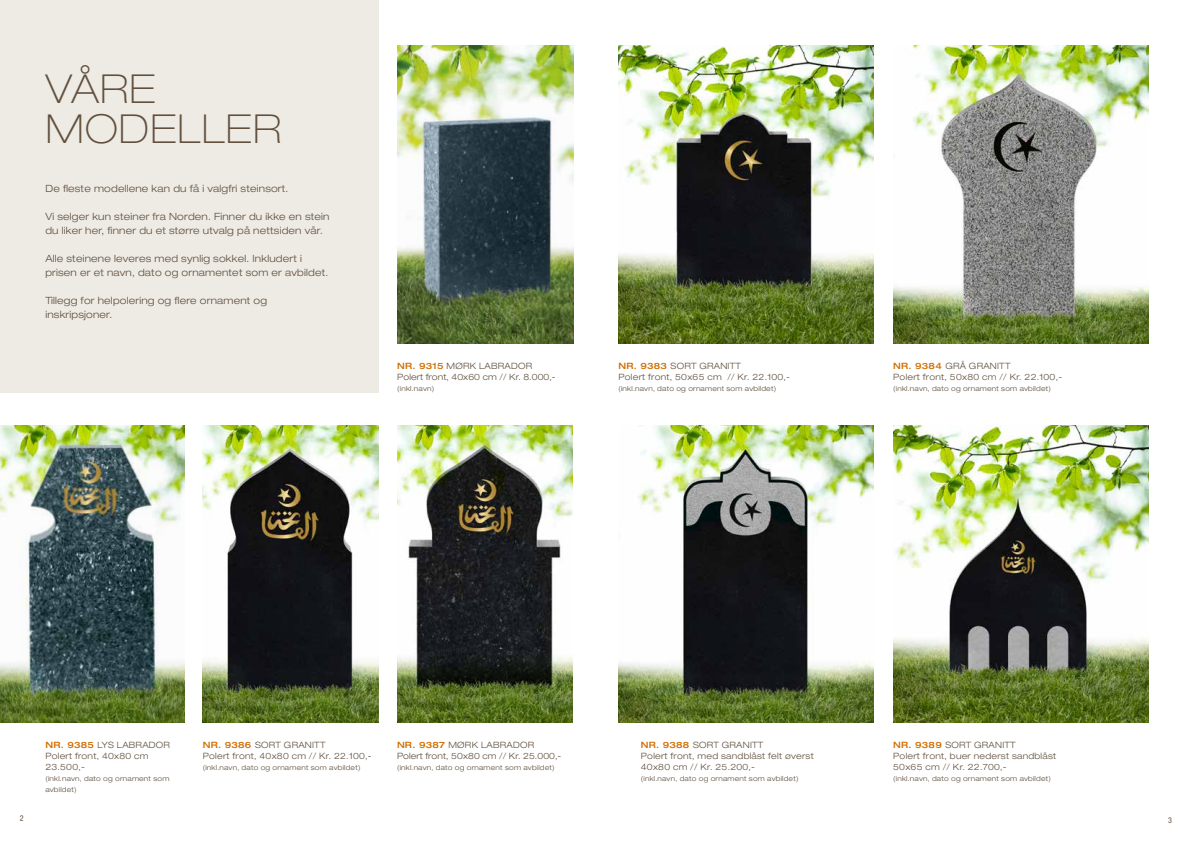
<style>
.page{position:relative;width:1191px;height:842px;background:#fff}
.page>*{position:absolute;margin:0;border:0;box-sizing:border-box;transform-origin:0 0}
.t1{font:100 expanded 40px/40px "Helvetica Neue LT Std";letter-spacing:.03em;color:#61503e}
.t2{font:300 expanded 10px/14px "Helvetica Neue LT Std";letter-spacing:.02em;color:#61503e}
.t3{font:300 expanded 8.7px/11px "Helvetica Neue LT Std";letter-spacing:.03em;color:#61503e}
.t4{font:300 expanded 8.7px/11px "Helvetica Neue LT Std";letter-spacing:.01em;color:#61503e}
.t5{font:condensed 8px "Helvetica Neue LT Std";color:#61503e}
.t6{font:300 expanded 7px/11px "Helvetica Neue LT Std";letter-spacing:.03em;color:#61503e}
.s1{font-weight:500;color:#d06e00}
</style>
<div class="page">
<div style="left:0;top:0;width:378px;height:392px;background:#eeebe5"></div>
<img style="left:0;top:425px;width:184px;height:297px">
<img style="left:397px;top:45px;width:176px;height:298px">
<img style="left:397px;top:425px;width:176px;height:298px">
<img style="left:893px;top:45px;width:255px;height:298px">
<img style="left:893px;top:425px;width:255px;height:298px">
<img style="left:203px;top:425px;width:175px;height:297px">
<img style="left:618px;top:45px;width:255px;height:298px">
<img style="left:618px;top:425px;width:255px;height:298px">
<h1 class="t1" style="left:45px;top:68px;width:237px">VÅRE<br>MODELLER</h1>
<p class="t2" style="left:45px;top:181px;width:244px">De fleste modellene kan du få i valgfri steinsort.</p>
<p class="t2" style="left:45px;top:209px;width:286px">Vi selger kun steiner fra Norden. Finner du ikke en stein du liker her, finner du et større utvalg på nettsiden vår.</p>
<p class="t2" style="left:45px;top:251px;width:284px">Alle steinene leveres med synlig sokkel. Inkludert i prisen er et navn, dato og ornamentet som er avbildet.</p>
<p class="t2" style="left:45px;top:293px;width:223px">Tillegg for helpolering og flere ornament og inskripsjoner.</p>
<p class="t4" style="left:397px;top:360px;width:160px"><span class="s1">NR. 9315</span> MØRK LABRADOR<br>Polert front, 40x60 cm // Kr. 8.000,-</p>
<p class="t6" style="left:397px;top:383px;width:38px">(inkl.navn)</p>
<p class="t3" style="left:618px;top:360px;width:173px"><span class="s1">NR. 9383</span> SORT GRANITT<br>Polert front, 50x65 cm // Kr. 22.100,-</p>
<p class="t6" style="left:618px;top:383px;width:159px">(inkl.navn, dato og ornament som avbildet)</p>
<p class="t3" style="left:893px;top:360px;width:170px"><span class="s1">NR. 9384</span> GRÅ GRANITT<br>Polert front, 50x80 cm // Kr. 22.100,-</p>
<p class="t6" style="left:893px;top:383px;width:159px">(inkl.navn, dato og ornament som avbildet)</p>
<p class="t3" style="left:45px;top:739px;width:126px"><span class="s1">NR. 9385</span> LYS LABRADOR<br>Polert front, 40x80 cm<br>23.500,-</p>
<p class="t6" style="left:45px;top:773px;width:126px">(inkl.navn, dato og ornament som avbildet)</p>
<p class="t3" style="left:203px;top:739px;width:170px"><span class="s1">NR. 9386</span> SORT GRANITT<br>Polert front, 40x80 cm // Kr. 22.100,-</p>
<p class="t6" style="left:203px;top:762px;width:159px">(inkl.navn, dato og ornament som avbildet)</p>
<p class="t4" style="left:397px;top:739px;width:166px"><span class="s1">NR. 9387</span> MØRK LABRADOR<br>Polert front, 50x80 cm // Kr. 25.000,-</p>
<p class="t6" style="left:397px;top:762px;width:159px">(inkl.navn, dato og ornament som avbildet)</p>
<p class="t3" style="left:641px;top:739px;width:174px"><span class="s1">NR. 9388</span> SORT GRANITT<br>Polert front, med sandblåst felt øverst<br>40x80 cm // Kr. 25.200,-</p>
<p class="t6" style="left:641px;top:773px;width:159px">(inkl.navn, dato og ornament som avbildet)</p>
<p class="t3" style="left:893px;top:739px;width:164px"><span class="s1">NR. 9389</span> SORT GRANITT<br>Polert front, buer nederst sandblåst<br>50x65 cm // Kr. 22.700,-</p>
<p class="t6" style="left:893px;top:773px;width:159px">(inkl.navn, dato og ornament som avbildet)</p>
<p class="t5" style="left:20px;top:813px;width:5px">2</p>
<p class="t5" style="left:1168px;top:816px;width:5px">3</p>
</div>
